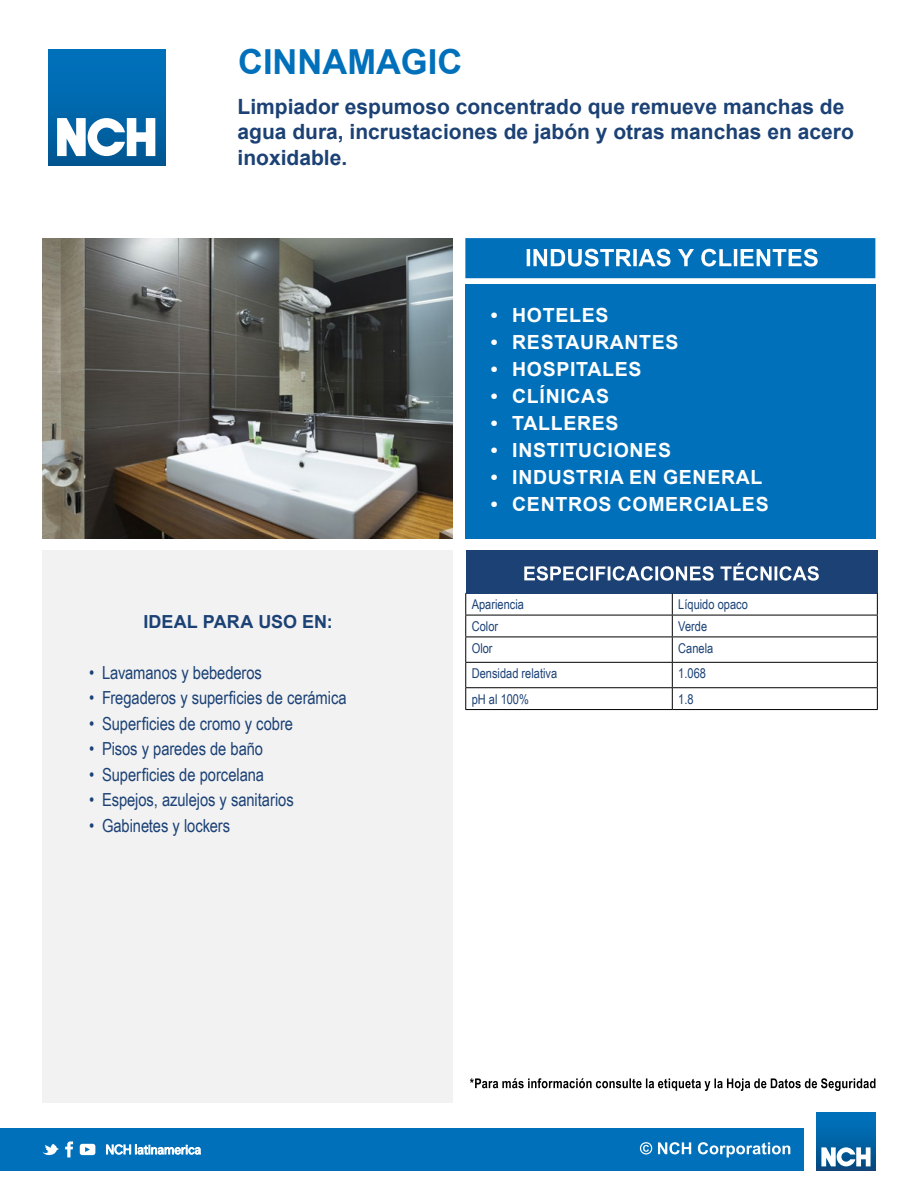
<style>
.page{position:relative;width:918px;height:1188px;background:#fff}
.page>*{position:absolute;margin:0;border:0;box-sizing:border-box;transform-origin:0 0}
.t1{font:700 34.5px "Arial";color:#0070ba}
.t2{font:700 21px/25.2px "Arial";color:#1b4175}
.t3{font:700 19.5px "Arial";letter-spacing:.035em;color:#fff}
.t4{font:18px "Arial Narrow";letter-spacing:-.005em;color:#1b4175}
.t5{font:700 18px "Arial";color:#1b4175}
.t6{font:13.5px "Arial Narrow";color:#1b4175}
</style>
<div class="page">
<div style="left:0;top:1128px;width:803px;height:43px;background:#0070ba"></div>
<div style="left:43px;top:550px;width:410px;height:553px;background:#f2f2f2"></div>
<div style="left:465px;top:284px;width:410px;height:255px;background:#0070ba"></div>
<svg style="left:465px;top:238px;width:410px;height:40px;background:#2383c3"></svg>
<svg style="left:106px;top:1144px;width:95px;height:11px"></svg>
<svg style="left:43px;top:1144px;width:16px;height:12px"></svg>
<svg style="left:65px;top:1141px;width:8px;height:16px"></svg>
<svg style="left:80px;top:1144px;width:15px;height:11px"></svg>
<svg style="left:640px;top:1142px;width:12px;height:13px"></svg>
<svg style="left:658px;top:1142px;width:33px;height:12px"></svg>
<svg style="left:698px;top:1142px;width:92px;height:15px"></svg>
<svg style="left:816px;top:1112px;width:60px;height:59px"></svg>
<div style="left:817px;top:1112px;width:58px;height:59px;background:linear-gradient(to bottom,#0075c2,#084d82)"></div>
<svg style="left:821px;top:1147px;width:50px;height:19px"></svg>
<div style="left:48px;top:49px;width:117px;height:116px;background:linear-gradient(to bottom,#0074c0,#005895)"></div>
<svg style="left:57px;top:118px;width:98px;height:38px"></svg>
<svg style="left:470px;top:1078px;width:405px;height:13px"></svg>
<img style="left:43px;top:238px;width:410px;height:301px">
<div style="left:466px;top:550px;width:411px;height:43px;background:#1b4175"></div>
<hr style="left:465px;top:593px;width:207px;height:1px;background:#1b4175">
<hr style="left:672px;top:593px;width:206px;height:1px;background:#1b4175">
<hr style="left:465px;top:615px;width:207px;height:1px;background:#000">
<hr style="left:672px;top:615px;width:206px;height:1px;background:#000">
<hr style="left:465px;top:637px;width:207px;height:1px;background:#000">
<hr style="left:672px;top:637px;width:206px;height:1px;background:#000">
<hr style="left:465px;top:662px;width:207px;height:1px;background:#000">
<hr style="left:672px;top:662px;width:206px;height:1px;background:#000">
<hr style="left:465px;top:687px;width:207px;height:1px;background:#000">
<svg style="left:465px;top:594px;width:1px;height:115px"></svg>
<hr style="left:672px;top:687px;width:206px;height:1px;background:#000">
<svg style="left:672px;top:594px;width:1px;height:115px"></svg>
<svg style="left:877px;top:594px;width:1px;height:115px"></svg>
<hr style="left:465px;top:709px;width:207px;height:1px;background:#000">
<hr style="left:672px;top:709px;width:206px;height:1px;background:#000">
<svg style="left:524px;top:563px;width:295px;height:18px"></svg>
<h1 class="t1" style="left:238px;top:38px;width:226px">CINNAMAGIC</h1>
<p class="t2" style="left:238px;top:94px;width:618px">Limpiador espumoso concentrado que remueve manchas de agua dura, incrustaciones de jabón y otras manchas en acero inoxidable.</p>
<p class="t5" style="left:143px;top:609px;width:191px">IDEAL PARA USO EN:</p>
<p class="t4" style="left:89px;top:659px;width:174px">• Lavamanos y bebederos</p>
<p class="t4" style="left:89px;top:684px;width:259px">• Fregaderos y superficies de cerámica</p>
<p class="t4" style="left:89px;top:710px;width:205px">• Superficies de cromo y cobre</p>
<p class="t4" style="left:89px;top:735px;width:175px">• Pisos y paredes de baño</p>
<p class="t4" style="left:89px;top:761px;width:176px">• Superficies de porcelana</p>
<p class="t4" style="left:89px;top:786px;width:206px">• Espejos, azulejos y sanitarios</p>
<p class="t4" style="left:89px;top:812px;width:142px">• Gabinetes y lockers</p>
<p class="t3" style="left:491px;top:301px;width:119px">• HOTELES</p>
<p class="t3" style="left:491px;top:328px;width:189px">• RESTAURANTES</p>
<p class="t3" style="left:491px;top:355px;width:152px">• HOSPITALES</p>
<p class="t3" style="left:491px;top:382px;width:120px">• CLÍNICAS</p>
<p class="t3" style="left:491px;top:409px;width:129px">• TALLERES</p>
<p class="t3" style="left:491px;top:436px;width:182px">• INSTITUCIONES</p>
<p class="t3" style="left:491px;top:463px;width:273px">• INDUSTRIA EN GENERAL</p>
<p class="t3" style="left:491px;top:490px;width:279px">• CENTROS COMERCIALES</p>
<p class="t6" style="left:472px;top:594px;width:54px">Apariencia</p>
<p class="t6" style="left:678px;top:594px;width:71px">Líquido opaco</p>
<p class="t6" style="left:472px;top:616px;width:28px">Color</p>
<p class="t6" style="left:678px;top:616px;width:30px">Verde</p>
<p class="t6" style="left:472px;top:638px;width:22px">Olor</p>
<p class="t6" style="left:678px;top:638px;width:37px">Canela</p>
<p class="t6" style="left:472px;top:663px;width:87px">Densidad relativa</p>
<p class="t6" style="left:678px;top:663px;width:29px">1.068</p>
<p class="t6" style="left:472px;top:689px;width:59px">pH al 100%</p>
<p class="t6" style="left:678px;top:689px;width:17px">1.8</p>
</div>
